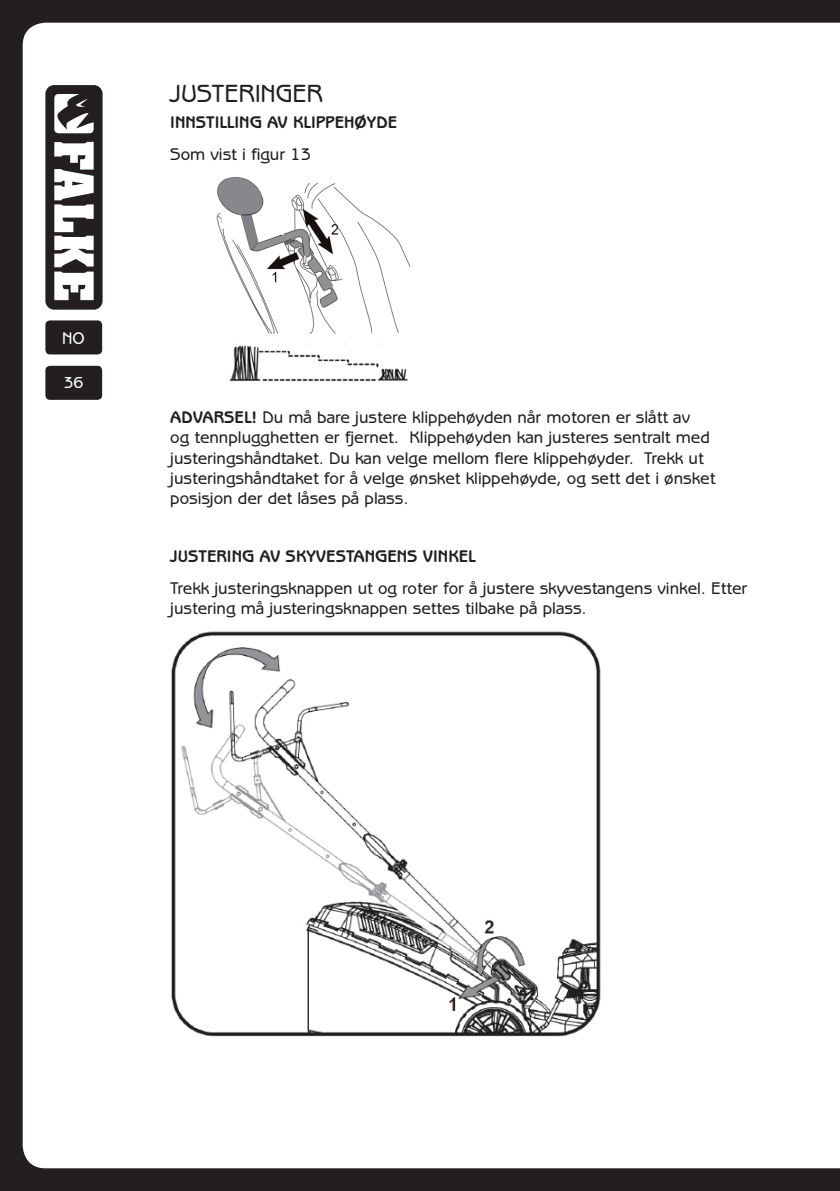
<style>
.page{position:relative;width:840px;height:1191px;background:#fff}
.page>*{position:absolute;margin:0;border:0;box-sizing:border-box;transform-origin:0 0}
.Brød_bold{font:500 25px "Benguiat Gothic LT";color:#231f20}
.Brød{font:500 17px/20.4px "Benguiat Gothic LT";color:#231f20}
.Bold{font:700 17px "Benguiat Gothic LT";color:#231f20}
.t1{font:500 17px "Benguiat Gothic LT";color:#fff}
.t2{font:500 16px "Benguiat Gothic LT";color:#fff}
.s1{font-weight:700}
</style>
<div class="page">
<hr style="left:839px;top:0;width:1px;height:1191px;background:#231f20">
<svg style="left:839px;top:23px;width:1px;height:1145px"></svg>
<div style="left:0;top:0;width:839px;height:1191px;background:#231f20"></div>
<div style="left:23px;top:23px;width:816px;height:1145px;background:#fff"></div>
<svg style="left:45px;top:85px;width:57px;height:225px"></svg>
<div style="left:45px;top:366px;width:57px;height:34px;background:#231f20;border-radius:5px"></div>
<div style="left:45px;top:320px;width:57px;height:34px;background:#231f20;border-radius:5px"></div>
<img style="left:198px;top:175px;width:240px;height:216px">
<img style="left:170px;top:629px;width:431px;height:407px">
<div style="left:480px;top:657px;width:67px;height:25px;background:#fff"></div>
<p class="t1" style="left:62px;top:328px;width:24px">NO</p>
<p class="t2" style="left:64px;top:373px;width:21px">36</p>
<p class="Brød_bold" style="left:170px;top:79px;width:154px">JUSTERINGER</p>
<p class="Bold" style="left:170px;top:113px;width:228px">INNSTILLING AV KLIPPEHØYDE</p>
<p class="Brød" style="left:170px;top:144px;width:142px">Som vist i figur 13</p>
<p class="Brød" style="left:170px;top:407px;width:546px"><span class="s1">ADVARSEL!</span> Du må bare justere klippehøyden når motoren er slått av<br>og tennplugghetten er fjernet. Klippehøyden kan justeres sentralt med justeringshåndtaket. Du kan velge mellom flere klippehøyder. Trekk ut justeringshåndtaket for å velge ønsket klippehøyde, og sett det i ønsket posisjon der det låses på plass.</p>
<p class="Bold" style="left:170px;top:546px;width:307px">JUSTERING AV SKYVESTANGENS VINKEL</p>
<p class="Brød" style="left:170px;top:578px;width:578px">Trekk justeringsknappen ut og roter for å justere skyvestangens vinkel. Etter justering må justeringsknappen settes tilbake på plass.</p>
</div>
